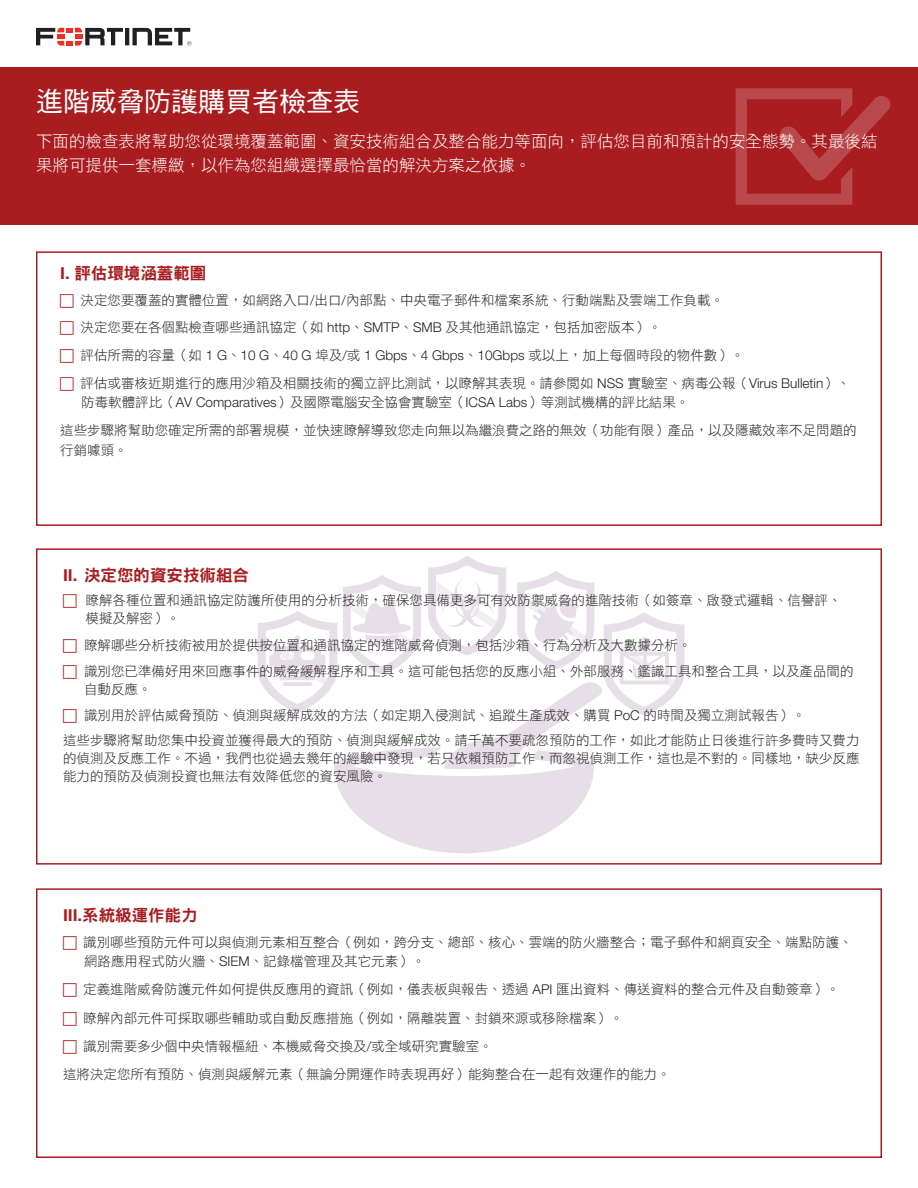
<style>
.page{position:relative;width:918px;height:1188px;background:#fff}
.page>*{position:absolute;margin:0;border:0;box-sizing:border-box;transform-origin:0 0}
.Section_Headers{font:27px "DF Hei Std W5";color:#fff}
.Section_Headers-2{font:16.5px/24px "DF Hei Std W3";color:#fff}
.Subhead{font:16.5px "DF Hei Std W9";color:#a91d21}
.Body_Text{font:13.5px/18px "DF Hei Std W3";color:#231f20}
.s1{font-family:"Helvetica Neue LT Std";font-weight:700}
.s2{font-family:"Helvetica Neue LT Std";font-weight:300}
</style>
<div class="page">
<div style="left:0;top:67px;width:918px;height:158px;background:#a91d21"></div>
<div style="left:36px;top:251px;width:846px;height:275px;border:2px solid #a91d21"></div>
<div style="left:36px;top:548px;width:846px;height:317px;border:2px solid #a91d21"></div>
<div style="left:36px;top:888px;width:846px;height:270px;border:2px solid #a91d21"></div>
<svg style="left:36px;top:28px;width:155px;height:18px"></svg>
<svg style="left:736px;top:88px;width:155px;height:117px"></svg>
<svg style="left:258px;top:556px;width:426px;height:297px"></svg>
<p class="Section_Headers" style="left:36px;top:87px;width:325px">進階威脅防護購買者檢查表</p>
<p class="Section_Headers-2" style="left:36px;top:129px;width:843px">下面的檢查表將幫助您從環境覆蓋範圍、資安技術組合及整合能力等面向，評估您目前和預計的安全態勢。其最後結果將可提供一套標緻，以作為您組織選擇最恰當的解決方案之依據。</p>
<p class="Subhead" style="left:60px;top:264px;width:148px"><span class="s1">I.</span> 評估環境涵蓋範圍</p>
<p class="Body_Text" style="left:81px;top:291px;width:645px">決定您要覆蓋的實體位置，如網路入口<span class="s2">/</span>出口<span class="s2">/</span>內部點、中央電子郵件和檔案系統、行動端點及雲端工作負載。</p>
<p class="Body_Text" style="left:81px;top:317px;width:583px">決定您要在各個點檢查哪些通訊協定（如 <span class="s2">http</span>、<span class="s2">SMTP</span>、<span class="s2">SMB</span> 及其他通訊協定，包括加密版本）。</p>
<p class="Body_Text" style="left:81px;top:346px;width:665px">評估所需的容量（如 <span class="s2">1 G</span>、<span class="s2">10 G</span>、<span class="s2">40 G</span> 埠及<span class="s2">/</span>或 <span class="s2">1 Gbps</span>、<span class="s2">4 Gbps</span>、<span class="s2">10Gbps</span> 或以上，加上每個時段的物件數）。</p>
<p class="Body_Text" style="left:81px;top:373px;width:771px;line-height:19.5px">評估或審核近期進行的應用沙箱及相關技術的獨立評比測試，以瞭解其表現。請參閱如 <span class="s2">NSS</span> 實驗室、病毒公報（<span class="s2">Virus Bulletin</span>）、防毒軟體評比（<span class="s2">AV Comparatives</span>）及國際電腦安全協會實驗室（<span class="s2">ICSA Labs</span>）等測試機構的評比結果。</p>
<p class="Body_Text" style="left:60px;top:421px;width:798px;line-height:19.5px">這些步驟將幫助您確定所需的部署規模，並快速瞭解導致您走向無以為繼浪費之路的無效（功能有限）產品，以及隱藏效率不足問題的行銷噱頭。</p>
<p class="Subhead" style="left:63px;top:566px;width:188px"><span class="s1">II.</span> 決定您的資安技術組合</p>
<p class="Body_Text" style="left:86px;top:591px;width:757px">瞭解各種位置和通訊協定防護所使用的分析技術，確保您具備更多可有效防禦威脅的進階技術（如簽章、啟發式邏輯、信譽評、模擬及解密）。</p>
<p class="Body_Text" style="left:84px;top:636px;width:609px">瞭解哪些分析技術被用於提供按位置和通訊協定的進階威脅偵測，包括沙箱、行為分析及大數據分析。</p>
<p class="Body_Text" style="left:84px;top:662px;width:771px">識別您已準備好用來回應事件的威脅緩解程序和工具。這可能包括您的反應小組、外部服務、鑑識工具和整合工具，以及產品間的自動反應。</p>
<p class="Body_Text" style="left:84px;top:705px;width:723px">識別用於評估威脅預防、偵測與緩解成效的方法（如定期入侵測試、追蹤生產成效、購買 <span class="s2">PoC</span> 的時間及獨立測試報告）。</p>
<p class="Body_Text" style="left:63px;top:731px;width:798px;text-align:justify">這些步驟將幫助您集中投資並獲得最大的預防、偵測與緩解成效。請千萬不要疏忽預防的工作，如此才能防止日後進行許多費時又費力的偵測及反應工作。不過，我們也從過去幾年的經驗中發現，若只依賴預防工作，而忽視偵測工作，這也是不對的。同樣地，缺少反應能力的預防及偵測投資也無法有效降低您的資安風險。</p>
<p class="Subhead" style="left:63px;top:906px;width:136px"><span class="s1">III.</span>系統級運作能力</p>
<p class="Body_Text" style="left:83px;top:932px;width:771px;line-height:19.5px">識別哪些預防元件可以與偵測元素相互整合（例如，跨分支、總部、核心、雲端的防火牆整合；電子郵件和網頁安全、端點防護、網路應用程式防火牆、<span class="s2">SIEM</span>、記錄檔管理及其它元素）。</p>
<p class="Body_Text" style="left:83px;top:980px;width:758px">定義進階威脅防護元件如何提供反應用的資訊（例如，儀表板與報告、透過 <span class="s2">API</span> 匯出資料、傳送資料的整合元件及自動簽章）。</p>
<p class="Body_Text" style="left:83px;top:1009px;width:541px">瞭解內部元件可採取哪些輔助或自動反應措施（例如，隔離裝置、封鎖來源或移除檔案）。</p>
<p class="Body_Text" style="left:83px;top:1037px;width:411px">識別需要多少個中央情報樞紐、本機威脅交換及<span class="s2">/</span>或全域研究實驗室。</p>
<p class="Body_Text" style="left:63px;top:1065px;width:609px">這將決定您所有預防、偵測與緩解元素（無論分開運作時表現再好）能夠整合在一起有效運作的能力。</p>
</div>
